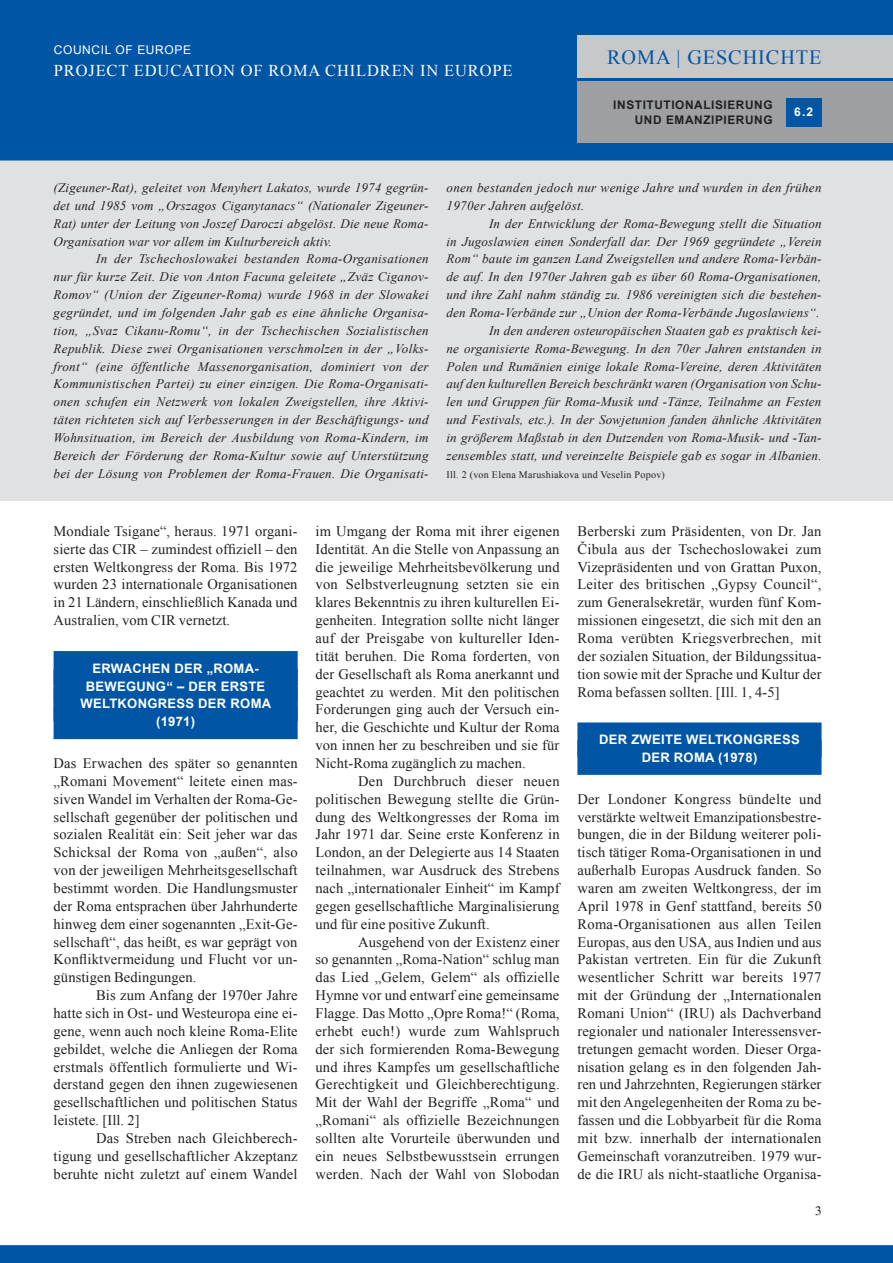
<style>
.page{position:relative;width:893px;height:1263px;background:#fff}
.page>*{position:absolute;margin:0;border:0;box-sizing:border-box;transform-origin:0 0}
.t1{font:20.25px "Times New Roman";letter-spacing:.045em;color:#0155a5}
.t2{font:16.5px "Times New Roman";letter-spacing:.05em;color:#fff}
.t3{font:14.55px/17.9px "Times New Roman";letter-spacing:.01em;color:#231f20;text-align:justify}
.t4{font:italic 13.05px/17.9px "Times New Roman";letter-spacing:.015em;color:#231f20;text-align:justify}
.t5{font:700 13.05px/17.9px "Arial";letter-spacing:.02em;color:#fff;text-align:center}
.t6{font:12px "Arial";letter-spacing:.05em;color:#fff}
.t7{font:700 12px "Arial";color:#fff}
.t8{font:700 11.85px/15px "Arial";letter-spacing:.05em;color:#231f20;text-align:right}
.t9{font:10.05px "Times New Roman";letter-spacing:.025em;color:#231f20}
</style>
<div class="page">
<div style="left:0;top:112px;width:893px;height:388px;background:#e0e1e3"></div>
<div style="left:0;top:0;width:893px;height:161px;background:#0155a5"></div>
<div style="left:577px;top:81px;width:316px;height:62px;background:#9d9fa2"></div>
<div style="left:577px;top:36px;width:316px;height:42px;background:#c7c8ca"></div>
<div style="left:786px;top:98px;width:35px;height:28px;background:#0155a5"></div>
<div style="left:0;top:1245px;width:893px;height:18px;background:#0155a5"></div>
<div style="left:54px;top:651px;width:244px;height:34px;background:#0155a5"></div>
<div style="left:54px;top:669px;width:244px;height:34px;background:#0155a5"></div>
<div style="left:54px;top:687px;width:244px;height:34px;background:#0155a5"></div>
<div style="left:54px;top:705px;width:244px;height:34px;background:#0155a5"></div>
<div style="left:577px;top:722px;width:244px;height:35px;background:#0155a5"></div>
<div style="left:577px;top:740px;width:244px;height:35px;background:#0155a5"></div>
<p class="t6" style="left:54px;top:42px;width:137px">COUNCIL OF EUROPE</p>
<p class="t2" style="left:54px;top:59px;width:460px">Project Education of Roma Children in Europe</p>
<h1 class="t1" style="left:607px;top:44px;width:216px">Roma | Geschichte</h1>
<p class="t7" style="left:794px;top:104px;width:21px">6.2</p>
<p class="t8" style="left:613px;top:98px;width:161px">INSTITUTIONALISIERUNG<br>UND EMANZIPIERUNG</p>
<p class="t4" style="left:54px;top:178px;width:377px">(Zigeuner-Rat), geleitet von Menyhert Lakatos, wurde 1974 gegrün&shy;det und 1985 vom „Orszagos Ciganytanacs“ (Nationaler Zigeuner-Rat) unter der Leitung von Joszef Daroczi abgelöst. Die neue Roma-Organisation war vor allem im Kulturbereich aktiv.</p>
<p class="t4" style="left:54px;top:250px;width:377px;text-indent:43px">In der Tschechoslowakei bestanden Roma-Organisationen nur für kurze Zeit. Die von Anton Facuna geleitete „Zväz Ciganov-Romov“ (Union der Zigeuner-Roma) wurde 1968 in der Slowakei gegründet, und im folgenden Jahr gab es eine ähnliche Organisa&shy;tion, „Svaz Cikanu-Romu“, in der Tschechischen Sozialistischen Republik. Diese zwei Organisationen verschmolzen in der „Volks&shy;front“ (eine öffentliche Massenorganisation, dominiert von der Kommunistischen Partei) zu einer einzigen. Die Roma-Organisati&shy;onen schufen ein Netzwerk von lokalen Zweigstellen, ihre Aktivi&shy;täten richteten sich auf Verbesserungen in der Beschäftigungs- und Wohnsituation, im Bereich der Ausbildung von Roma-Kindern, im Bereich der Förderung der Roma-Kultur sowie auf Unterstützung bei der Lösung von Problemen der Roma-Frauen. Die Organisati-</p>
<p class="t4" style="left:446px;top:178px;width:377px">onen bestanden jedoch nur wenige Jahre und wurden in den frühen<br>1970er Jahren aufgelöst.</p>
<p class="t4" style="left:446px;top:214px;width:377px;text-align:right">In der Entwicklung der Roma-Bewegung stellt die Situation<br>in Jugoslawien einen Sonderfall dar. Der 1969 gegründete „Verein Rom“ baute im ganzen Land Zweigstellen und andere Roma-Verbän&shy;de auf. In den 1970er Jahren gab es über 60 Roma-Organisationen, und ihre Zahl nahm ständig zu. 1986 vereinigten sich die bestehen&shy;den Roma-Verbände zur „Union der Roma-Verbände Jugoslawiens“.<br>In den anderen osteuropäischen Staaten gab es praktisch kei-<br>ne organisierte Roma-Bewegung. In den 70er Jahren entstanden in Polen und Rumänien einige lokale Roma-Vereine, deren Aktivitäten auf den kulturellen Bereich beschränkt waren (Organisation von Schu&shy;len und Gruppen für Roma-Musik und -Tänze, Teilnahme an Festen und Festivals, etc.). In der Sowjetunion fanden ähnliche Aktivitäten in größerem Maßstab in den Dutzenden von Roma-Musik- und -Tan&shy;zensembles statt, und vereinzelte Beispiele gab es sogar in Albanien.</p>
<p class="t9" style="left:446px;top:468px;width:220px">Ill. 2 (von Elena Marushiakova und Veselin Popov)</p>
<p class="t3" style="left:54px;top:522px;width:246px">Mondiale Tsigane“, heraus. 1971 organi&shy;sierte das CIR – zumindest offiziell – den ersten Weltkongress der Roma. Bis 1972 wurden 23 internationale Organisationen in 21 Ländern, einschließlich Kanada und Australien, vom CIR</p>
<p class="t3" style="left:179px;top:611px;width:53px">vernetzt.</p>
<p class="t5" style="left:81px;top:660px;width:192px">ERWACHEN DER „ROMA-<br>BEWEGUNG“ – DER ERSTE<br>WELTKONGRESS DER ROMA (1971)</p>
<p class="t3" style="left:54px;top:754px;width:246px">Das Erwachen des später so genannten „Romani Movement“ leitete einen mas&shy;siven Wandel im Verhalten der Roma-Ge&shy;sellschaft gegenüber der politischen und sozialen Realität ein: Seit jeher war das Schicksal der Roma von „außen“, also von der jeweiligen Mehrheitsgesellschaft bestimmt worden. Die Handlungsmuster der Roma entsprachen über Jahrhunderte hinweg dem einer sogenannten „Exit-Ge&shy;sellschaft“, das heißt, es war geprägt von Konfliktvermeidung und Flucht vor un&shy;günstigen Bedingungen.</p>
<p class="t3" style="left:54px;top:986px;width:246px;text-indent:43px">Bis zum Anfang der 1970er Jahre hatte sich in Ost- und Westeuropa eine ei&shy;gene, wenn auch noch kleine Roma-Elite gebildet, welche die Anliegen der Roma erstmals öffentlich formulierte und Wi&shy;derstand gegen den ihnen zugewiesenen gesellschaftlichen und politischen Status leistete. [Ill. 2]</p>
<p class="t3" style="left:54px;top:1129px;width:246px;text-indent:43px">Das Streben nach Gleichberech&shy;tigung und gesellschaftlicher Akzeptanz beruhte nicht zuletzt auf einem Wandel</p>
<p class="t3" style="left:315px;top:522px;width:246px">im Umgang der Roma mit ihrer eigenen Identität. An die Stelle von Anpassung an die jeweilige Mehrheitsbevölkerung und von Selbstverleugnung setzten sie ein klares Bekenntnis zu ihren kulturellen Ei&shy;genheiten. Integration sollte nicht länger auf der Preisgabe von kultureller Iden&shy;tität beruhen. Die Roma forderten, von der Gesellschaft als Roma anerkannt und geachtet zu werden. Mit den politischen Forderungen ging auch der Versuch ein&shy;her, die Geschichte und Kultur der Roma von innen her zu beschreiben und sie für Nicht-Roma zugänglich zu machen.</p>
<p class="t3" style="left:315px;top:772px;width:247px;text-indent:43px">Den Durchbruch dieser neuen politischen Bewegung stellte die Grün&shy;dung des Weltkongresses der Roma im Jahr 1971 dar. Seine erste Konferenz in London, an der Delegierte aus 14 Staaten teilnahmen, war Ausdruck des Strebens nach „internationaler Einheit“ im Kampf gegen gesellschaftliche Marginalisierung und für eine positive Zukunft.</p>
<p class="t3" style="left:315px;top:932px;width:246px;text-indent:43px">Ausgehend von der Existenz einer so genannten „Roma-Nation“ schlug man das Lied „Gelem, Gelem“ als offizielle Hymne vor und entwarf eine gemeinsame Flagge. Das Motto „Opre Roma!“ (Roma, erhebt euch!) wurde zum Wahlspruch der sich formierenden Roma-Bewegung und ihres Kampfes um gesellschaftliche Gerechtigkeit und Gleichberechtigung.<br>Mit der Wahl der Begriffe „Roma“ und „Romani“ als offizielle Bezeichnungen sollten alte Vorurteile überwunden und ein neues Selbstbewusstsein errungen werden. Nach der Wahl von Slobodan</p>
<p class="t3" style="left:577px;top:522px;width:246px">Berberski zum Präsidenten, von Dr. Jan Čibula aus der Tschechoslowakei zum Vizepräsidenten und von Grattan Puxon, Leiter des britischen „Gypsy Council“, zum Generalsekretär, wurden fünf Kom&shy;missionen eingesetzt, die sich mit den an Roma verübten Kriegsverbrechen, mit der sozialen Situation, der Bildungssitua&shy;tion sowie mit der Sprache und Kultur der Roma befassen sollten. [Ill. 1, 4-5]</p>
<p class="t5" style="left:599px;top:731px;width:202px">DER ZWEITE WELTKONGRESS<br>DER ROMA (1978)</p>
<p class="t3" style="left:577px;top:790px;width:246px">Der Londoner Kongress bündelte und verstärkte weltweit Emanzipationsbestre&shy;bungen, die in der Bildung weiterer poli&shy;tisch tätiger Roma-Organisationen in und außerhalb Europas Ausdruck fanden. So waren am zweiten Weltkongress, der im April 1978 in Genf stattfand, bereits 50<br>Roma-Organisationen aus allen Teilen Europas, aus den USA</p>
<p class="t3" style="left:577px;top:932px;width:246px;text-indent:130px">, aus Indien und aus Pakistan vertreten. Ein für die Zukunft wesentlicher Schritt war bereits 1977 mit der Gründung der „Internationalen Romani Union“ (IRU) als Dachverband regionaler und nationaler Interessensver&shy;tretungen gemacht worden. Dieser Orga&shy;nisation gelang es in den folgenden Jah&shy;ren und Jahrzehnten, Regierungen stärker mit den Angelegenheiten der Roma zu be&shy;fassen und die Lobbyarbeit für die Roma mit bzw. innerhalb der internationalen Gemeinschaft voranzutreiben. 1979 wur&shy;de die IRU</p>
<p class="t3" style="left:648px;top:1165px;width:175px">als nicht-staatliche Organisa-</p>
</div>
